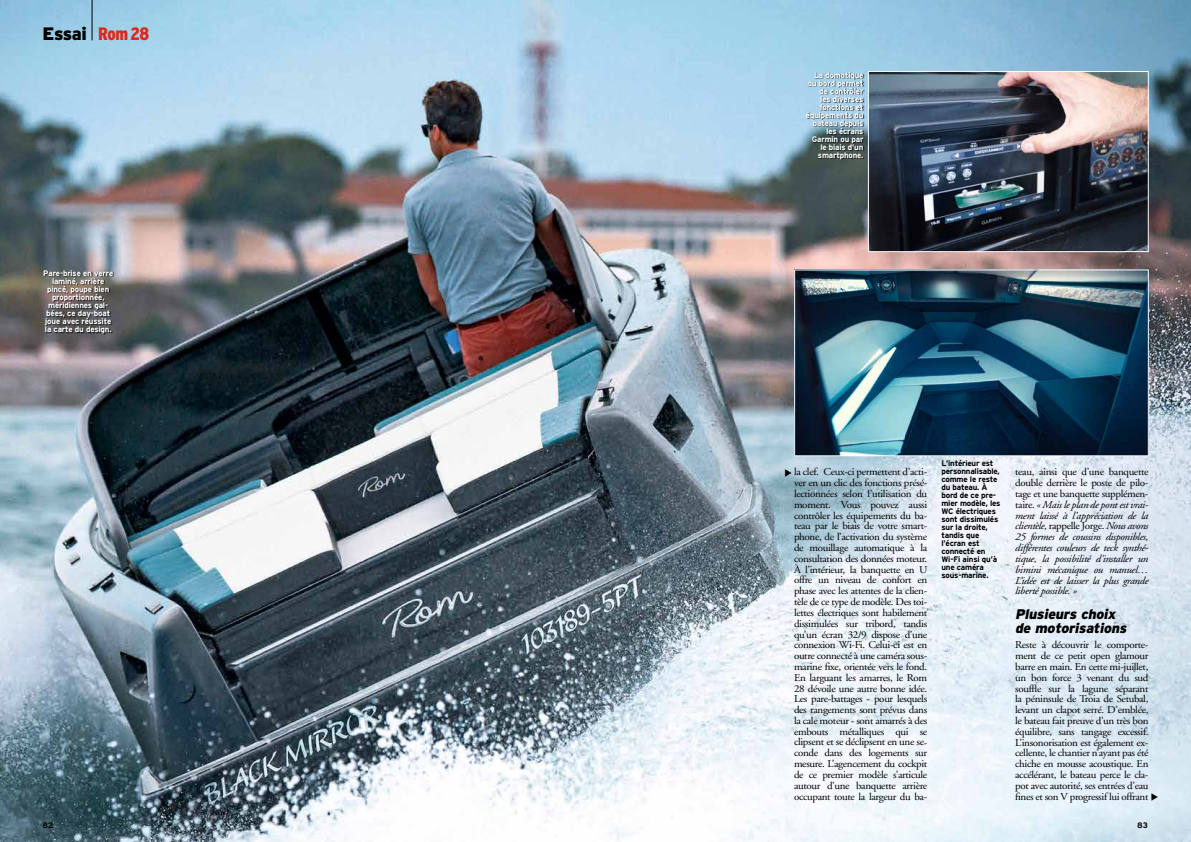
<style>
.page{position:relative;width:1191px;height:842px;background:#fff}
.page>*{position:absolute;margin:0;border:0;box-sizing:border-box;transform-origin:0 0}
.t1{font:900 18px "Interstate";letter-spacing:-.03em;color:#000}
.t2{font:italic 900 14px/14px "Interstate";color:#000}
.t3{font:10.4px/10.8px "Adobe Garamond";letter-spacing:-.03em;color:#000;text-align:justify;scale:1.05 1}
.t4{font:italic 10.4px/10.8px "Adobe Garamond";letter-spacing:-.03em;color:#000;text-align:justify;scale:1.05 1}
.t5{font:700 8px/8px "Interstate";letter-spacing:-.025em;color:#fff;text-align:center}
.t6{font:700 8px/8px "Interstate";letter-spacing:-.025em;color:#000}
.s1{font-stretch:condensed;color:#dc291a}
.s2{font-style:normal}
</style>
<div class="page">
<img style="left:0;top:0;width:1191px;height:842px">
<img style="left:870px;top:73px;width:276px;height:177px">
<div style="left:868px;top:71px;width:280px;height:181px;border:1px solid #fff"></div>
<img style="left:796px;top:271px;width:350px;height:183px">
<div style="left:794px;top:269px;width:354px;height:187px;border:1px solid #fff"></div>
<div style="left:44px;top:270px;width:70px;height:65px;background:#000;opacity:.75"></div>
<div style="left:806px;top:72px;width:58px;height:88px;background:#000;opacity:.75"></div>
<hr style="left:92px;top:0;width:1px;height:40px;background:#000">
<svg style="left:785px;top:469px;width:6px;height:7px"></svg>
<svg style="left:1151px;top:793px;width:7px;height:7px"></svg>
<h1 class="t1" style="left:43px;top:23px;width:108px">Essai <span class="s1">Rom 28</span></h1>
<p class="t5" style="left:43px;top:269px;width:72px">Pare-brise en verre laminé, arrière pincé, poupe bien proportionnée, méridiennes gal&shy;bées, ce day-boat joue avec réussite la carte du design.</p>
<p class="t5" style="left:806px;top:71px;width:59px;text-align:right">La domotique du bord permet de contrôler<br>les diverses fonctions et équipements du bateau depuis les écrans<br>Garmin ou par le biais d’un smartphone.</p>
<p class="t3" style="left:794px;top:467px;width:128px">la clef. Ceux-ci permettent d’acti&shy;ver en un clic des fonctions présé&shy;lectionnées selon l’utilisation du moment. Vous pouvez aussi contrôler les équipements du ba&shy;teau par le biais de votre smart&shy;phone, de l’activation du système de mouillage automatique à la consultation des données moteur.<br>À l’intérieur, la banquette en U offre un niveau de confort en phase avec les attentes de la clien&shy;tèle de ce type de modèle. Des toi&shy;lettes électriques sont habilement dissimulées sur tribord, tandis qu’un écran 32/9 dispose d’une connexion Wi-Fi. Celui-ci est en outre connecté à une caméra sous&shy;marine fixe, orientée vers le fond.<br>En larguant les amarres, le Rom 28 dévoile une autre bonne idée.<br>Les pare-battages - pour lesquels des rangements sont prévus dans la cale moteur - sont amarrés à des embouts métalliques qui se clipsent et se déclipsent en une se&shy;conde dans des logements sur mesure. L’agencement du cockpit de ce premier modèle s’articule autour d’une banquette arrière occupant toute la largeur du ba-</p>
<p class="t6" style="left:941px;top:460px;width:61px">L’intérieur est personnalisable, comme le reste du bateau. À bord de ce pre&shy;mier modèle, les<br>WC électriques sont dissimulés sur la droite, tandis que l’écran est connecté en<br>Wi-Fi ainsi qu’à une caméra sous-marine.</p>
<p class="t4" style="left:1015px;top:467px;width:128px"><span class="s2">teau, ainsi que d’une banquette double derrière le poste de pilo&shy;tage et une banquette supplémen&shy;taire.</span> « Mais le plan de pont est vrai&shy;ment laissé à l’appréciation de la clientèle, <span class="s2">rappelle Jorge.</span> Nous avons 25 formes de coussins disponibles, différentes couleurs de teck synthé&shy;tique, la possibilité d’installer un bimini mécanique ou manuel… L’idée est de laisser la plus grande liberté possible. »</p>
<h2 class="t2" style="left:1015px;top:607px;width:116px">Plusieurs choix de motorisations</h2>
<p class="t3" style="left:1015px;top:640px;width:128px">Reste à découvrir le comporte&shy;ment de ce petit open glamour barre en main. En cette mi-juillet, un bon force 3 venant du sud souffle sur la lagune séparant la péninsule de Troia de Setubal, levant un clapot serré. D’emblée, le bateau fait preuve d’un très bon équilibre, sans tangage excessif.<br>L’insonorisation est également ex&shy;cellente, le chantier n’ayant pas été chiche en mousse acoustique. En accélérant, le bateau perce le cla&shy;pot avec autorité, ses entrées d’eau fines et son V progressif lui offrant</p>
<p class="t6" style="left:43px;top:821px;width:13px">82</p>
<p class="t6" style="left:1137px;top:821px;width:12px">83</p>
</div>
